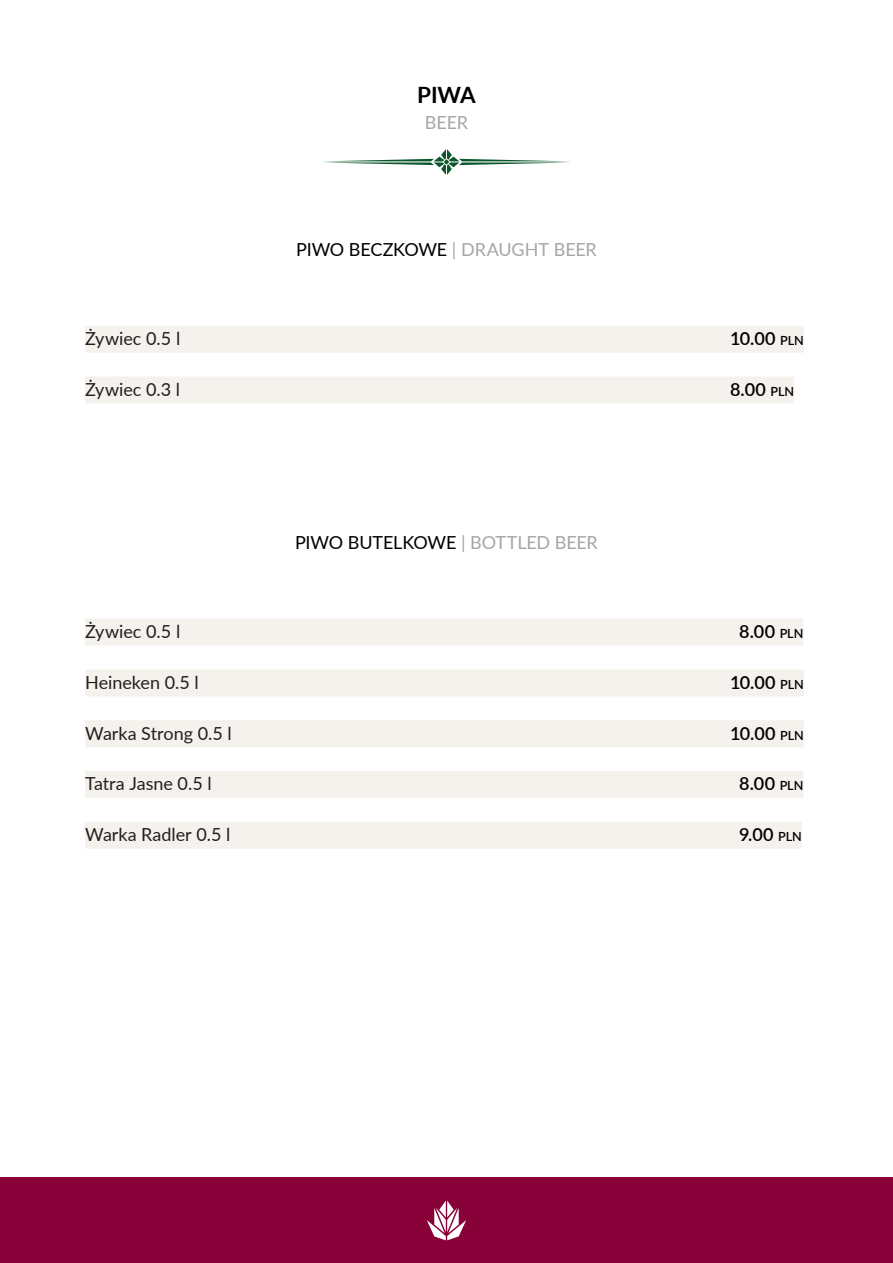
<style>
.page{position:relative;width:893px;height:1263px;background:#fff}
.page>*{position:absolute;margin:0;border:0;box-sizing:border-box;transform-origin:0 0}
.nagłówki{font:700 22.5px "Lato";color:#000}
.tekst_zwykly_pl{font:18px "Lato";letter-spacing:-.005em;color:#231f20}
.tekst_zwykly_pl-2{font:600 18px "Lato";letter-spacing:.025em;color:#000}
.nagłówki_angielskie{font:18px "Lato";letter-spacing:-.005em;color:#000}
.nagłówki_angielskie-2{font:18px "Lato";color:#a6a6a6}
.s1{color:#a6a6a6}
.s2{font-size:12.6px}
</style>
<div class="page">
<div style="left:0;top:1178px;width:893px;height:85px;background:#890139"></div>
<svg style="left:427px;top:1200px;width:39px;height:40px"></svg>
<div style="left:85px;top:326px;width:719px;height:27px;background:#f5f2ed"></div>
<div style="left:85px;top:376px;width:709px;height:27px;background:#f5f2ed"></div>
<div style="left:85px;top:619px;width:718px;height:27px;background:#f5f2ed"></div>
<div style="left:85px;top:669px;width:719px;height:27px;background:#f5f2ed"></div>
<div style="left:85px;top:720px;width:719px;height:27px;background:#f5f2ed"></div>
<div style="left:85px;top:771px;width:718px;height:27px;background:#f5f2ed"></div>
<div style="left:85px;top:822px;width:717px;height:27px;background:#f5f2ed"></div>
<svg style="left:323px;top:149px;width:247px;height:26px"></svg>
<p class="nagłówki" style="left:417px;top:78px;width:60px">PIWA</p>
<p class="nagłówki_angielskie-2" style="left:425px;top:109px;width:45px">BEER</p>
<p class="nagłówki_angielskie" style="left:296px;top:237px;width:302px">PIWO BECZKOWE <span class="s1">| DRAUGHT BEER</span></p>
<p class="tekst_zwykly_pl" style="left:85px;top:326px;width:97px">Żywiec 0.5 l</p>
<p class="tekst_zwykly_pl-2" style="left:730px;top:326px;width:75px">10.00 <span class="s2">PLN</span></p>
<p class="tekst_zwykly_pl" style="left:85px;top:377px;width:97px">Żywiec 0.3 l</p>
<p class="tekst_zwykly_pl-2" style="left:730px;top:376px;width:66px">8.00 <span class="s2">PLN</span></p>
<p class="nagłówki_angielskie" style="left:295px;top:530px;width:304px">PIWO BUTELKOWE <span class="s1">| BOTTLED BEER</span></p>
<p class="tekst_zwykly_pl" style="left:85px;top:619px;width:97px">Żywiec 0.5 l</p>
<p class="tekst_zwykly_pl-2" style="left:739px;top:618px;width:66px">8.00 <span class="s2">PLN</span></p>
<p class="tekst_zwykly_pl" style="left:85px;top:669px;width:115px">Heineken 0.5 l</p>
<p class="tekst_zwykly_pl-2" style="left:730px;top:669px;width:75px">10.00 <span class="s2">PLN</span></p>
<p class="tekst_zwykly_pl" style="left:85px;top:720px;width:148px">Warka Strong 0.5 l</p>
<p class="tekst_zwykly_pl-2" style="left:730px;top:720px;width:75px">10.00 <span class="s2">PLN</span></p>
<p class="tekst_zwykly_pl" style="left:85px;top:771px;width:128px">Tatra Jasne 0.5 l</p>
<p class="tekst_zwykly_pl-2" style="left:739px;top:771px;width:66px">8.00 <span class="s2">PLN</span></p>
<p class="tekst_zwykly_pl" style="left:85px;top:822px;width:147px">Warka Radler 0.5 l</p>
<p class="tekst_zwykly_pl-2" style="left:739px;top:821px;width:64px">9.00 <span class="s2">PLN</span></p>
</div>
